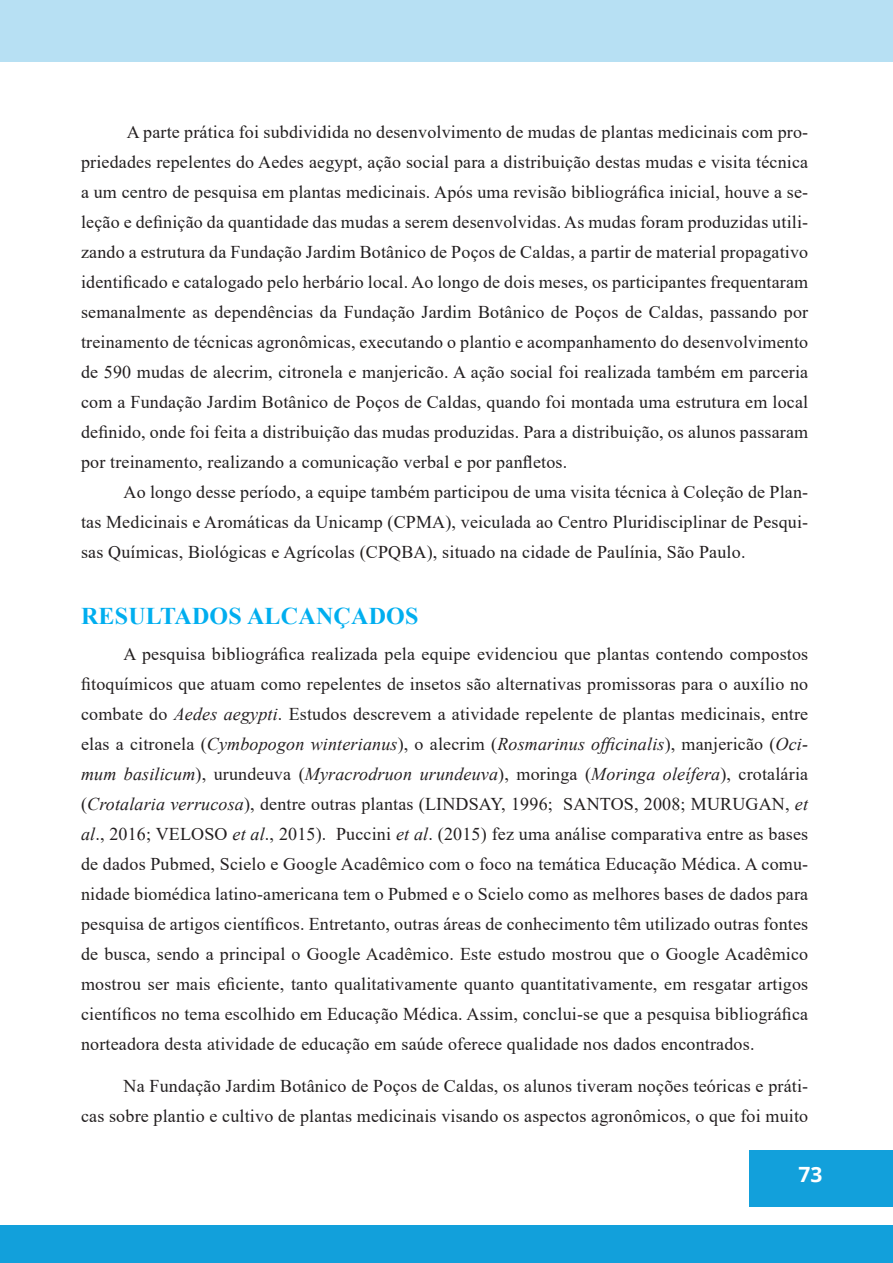
<style>
.page{position:relative;width:893px;height:1263px;background:#fff}
.page>*{position:absolute;margin:0;border:0;box-sizing:border-box;transform-origin:0 0}
.TÍTULO___ARTIGO{font:700 24px "Times New Roman";letter-spacing:.01em;color:#00aeef}
.t1{font:700 21px "Open Sans";color:#fff}
.TEXTO{font:18px/30px "Times New Roman";letter-spacing:.01em;color:#231f20;text-align:justify}
.s1{font-style:italic}
</style>
<div class="page">
<div style="left:0;top:0;width:893px;height:62px;background:#b7e0f3"></div>
<div style="left:749px;top:1150px;width:144px;height:57px;background:#12a0db"></div>
<div style="left:0;top:1225px;width:893px;height:38px;background:#12a0db"></div>
<p class="TEXTO" style="left:81px;top:116px;width:729px;text-indent:46px">A parte prática foi subdividida no desenvolvimento de mudas de plantas medicinais com pro&shy;priedades repelentes do Aedes aegypt, ação social para a distribuição destas mudas e visita técnica a um centro de pesquisa em plantas medicinais. Após uma revisão bibliográfica inicial, houve a se&shy;leção e definição da quantidade das mudas a serem desenvolvidas. As mudas foram produzidas utili&shy;zando a estrutura da Fundação Jardim Botânico de Poços de Caldas, a partir de material propagativo identificado e catalogado pelo herbário local. Ao longo de dois meses, os participantes frequentaram semanalmente as dependências da Fundação Jardim Botânico de Poços de Caldas, passando por treinamento de técnicas agronômicas, executando o plantio e acompanhamento do desenvolvimento de 590 mudas de alecrim, citronela e manjericão. A ação social foi realizada também em parceria com a Fundação Jardim Botânico de Poços de Caldas, quando foi montada uma estrutura em local definido, onde foi feita a distribuição das mudas produzidas. Para a distribuição, os alunos passaram por treinamento, realizando a comunicação verbal e por panfletos.</p>
<p class="TEXTO" style="left:81px;top:476px;width:729px;text-indent:43px">Ao longo desse período, a equipe também participou de uma visita técnica à Coleção de Plan&shy;tas Medicinais e Aromáticas da Unicamp (CPMA), veiculada ao Centro Pluridisciplinar de Pesqui&shy;sas Químicas, Biológicas e Agrícolas (CPQBA), situado na cidade de Paulínia, São Paulo.</p>
<p class="TÍTULO___ARTIGO" style="left:81px;top:599px;width:339px">RESULTADOS ALCANÇADOS</p>
<p class="TEXTO" style="left:81px;top:638px;width:729px;text-indent:43px">A pesquisa bibliográfica realizada pela equipe evidenciou que plantas contendo compostos fitoquímicos que atuam como repelentes de insetos são alternativas promissoras para o auxílio no combate do <span class="s1">Aedes aegypti</span>. Estudos descrevem a atividade repelente de plantas medicinais, entre elas a citronela (<span class="s1">Cymbopogon winterianus</span>), o alecrim (<span class="s1">Rosmarinus officinalis</span>), manjericão (<span class="s1">Oci&shy;mum basilicum</span>), urundeuva (<span class="s1">Myracrodruon urundeuva</span>), moringa (<span class="s1">Moringa oleífera</span>), crotalária (<span class="s1">Crotalaria verrucosa</span>), dentre outras plantas (LINDSAY, 1996; SANTOS, 2008; MURUGAN, <span class="s1">et al</span>., 2016; VELOSO <span class="s1">et al</span>., 2015). Puccini <span class="s1">et al</span>. (2015) fez uma análise comparativa entre as bases de dados Pubmed, Scielo e Google Acadêmico com o foco na temática Educação Médica. A comu&shy;nidade biomédica latino-americana tem o Pubmed e o Scielo como as melhores bases de dados para pesquisa de artigos científicos. Entretanto, outras áreas de conhecimento têm utilizado outras fontes de busca, sendo a principal o Google Acadêmico. Este estudo mostrou que o Google Acadêmico mostrou ser mais eficiente, tanto qualitativamente quanto quantitativamente, em resgatar artigos científicos no tema escolhido em Educação Médica. Assim, conclui-se que a pesquisa bibliográfica norteadora desta atividade de educação em saúde oferece qualidade nos dados encontrados.</p>
<p class="TEXTO" style="left:81px;top:1070px;width:729px;text-align:right">Na Fundação Jardim Botânico de Poços de Caldas, os alunos tiveram noções teóricas e práti-<br>cas sobre plantio e cultivo de plantas medicinais visando os aspectos agronômicos, o que foi muito</p>
<p class="t1" style="left:799px;top:1160px;width:25px">73</p>
</div>
